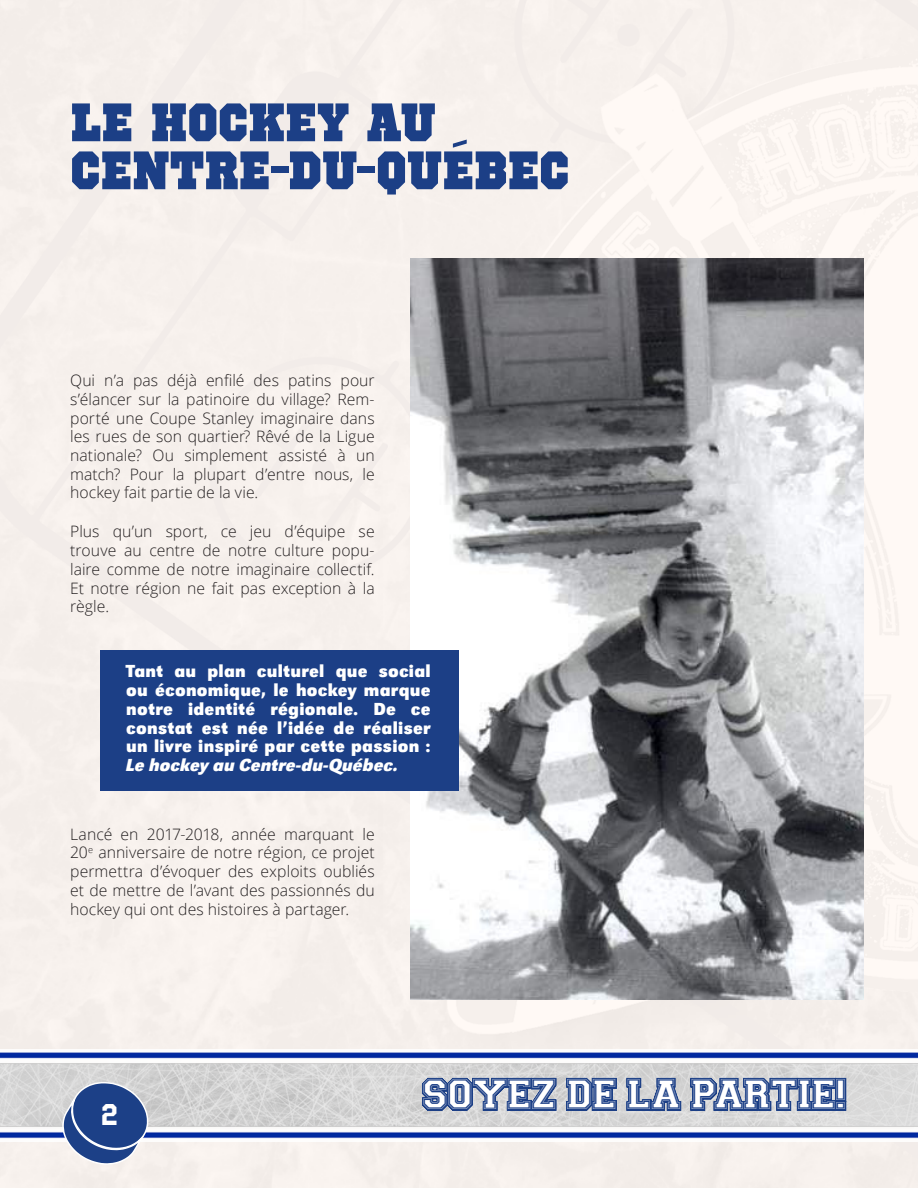
<style>
.page{position:relative;width:918px;height:1188px;background:#f7f1ed}
.page>*{position:absolute;margin:0;border:0;box-sizing:border-box;transform-origin:0 0}
.t1{font:54px/48px "Octin Sports Bl";color:#1c3f86}
.t2{font:36px "Collegiate Norm";color:#fff}
.t3{font:700 30px "Octin College Rg";color:#fff}
.t4{font:18px/18.8px "URW Grotesk T Bold Narr";letter-spacing:.015em;color:#fff;text-align:justify}
.t5{font:18px "URW Grotesk T Bold Narr Obli";color:#fff}
.t6{font:300 15.75px/18.8px "Open Sans";letter-spacing:.005em;color:#231f20;text-align:justify}
</style>
<div class="page">
<img style="left:410px;top:259px;width:454px;height:741px">
<div style="left:100px;top:650px;width:358px;height:140px;background:#1c3f86"></div>
<img style="left:0;top:1049px;width:918px;height:92px">
<svg style="left:420px;top:1076px;width:139px;height:36px;background:#5a71a0"></svg>
<svg style="left:565px;top:1076px;width:53px;height:37px;background:#516a9c"></svg>
<svg style="left:625px;top:1076px;width:58px;height:36px;background:#6b7fa7"></svg>
<svg style="left:689px;top:1076px;width:159px;height:36px;background:#556d9e"></svg>
<svg style="left:61px;top:1081px;width:89px;height:85px;background:#657ca9"></svg>
<h1 class="t1" style="left:70px;top:99px;width:501px">LE HOCKEY AU<br>CENTRE-DU-QUÉBEC</h1>
<p class="t6" style="left:70px;top:371px;width:306px">Qui n’a pas déjà enfilé des patins pour s’élancer sur la patinoire du village? Rem&shy;porté une Coupe Stanley imaginaire dans les rues de son quartier? Rêvé de la Ligue nationale? Ou simplement assisté à un match? Pour la plupart d’entre nous, le hockey fait partie de la vie.</p>
<p class="t6" style="left:70px;top:522px;width:306px">Plus qu’un sport, ce jeu d’équipe se trouve au centre de notre culture popu&shy;laire comme de notre imaginaire collectif.<br>Et notre région ne fait pas exception à la règle.</p>
<p class="t4" style="left:126px;top:662px;width:306px">Tant au plan culturel que social ou économique, le hockey marque notre identité régionale. De ce constat est née l’idée de réaliser un livre inspiré par cette passion :</p>
<p class="t5" style="left:126px;top:755px;width:274px">Le hockey au Centre-du-Québec.</p>
<p class="t6" style="left:70px;top:824px;width:306px">Lancé en 2017-2018, année marquant le 20<sup>e</sup> anniversaire de notre région, ce projet permettra d’évoquer des exploits oubliés et de mettre de l’avant des passionnés du hockey qui ont des histoires à partager.</p>
<h3 class="t3" style="left:101px;top:1098px;width:18px">2</h3>
<h2 class="t2" style="left:423px;top:1079px;width:425px">SOYEZ DE LA PARTIE!</h2>
</div>
